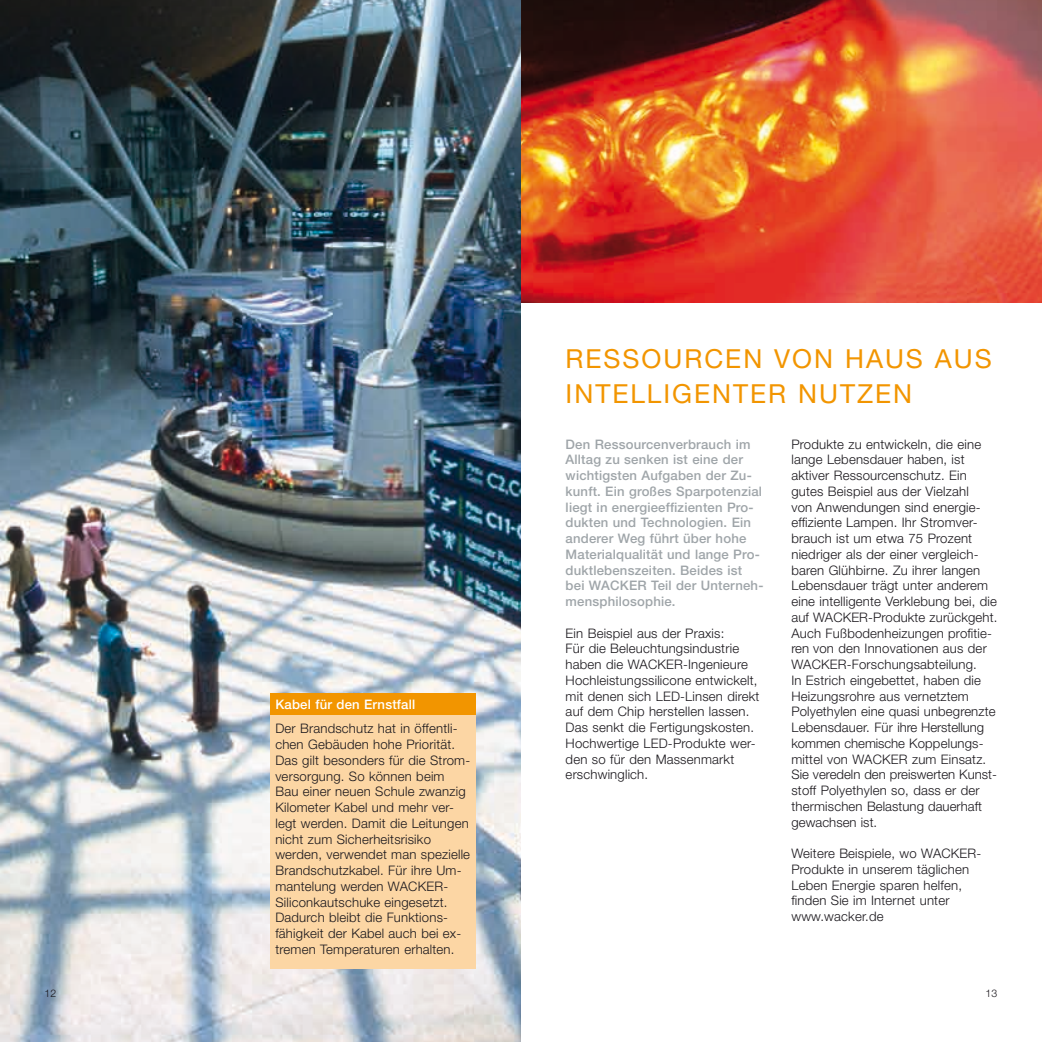
<style>
.page{position:relative;width:1042px;height:1042px;background:#fff}
.page>*{position:absolute;margin:0;border:0;box-sizing:border-box;transform-origin:0 0}
.t1{font:26.25px "Helvetica Neue LT Pro";color:#f29500}
.t2{font:300 13.12px/15.8px "Helvetica Neue LT Pro";letter-spacing:.015em;color:#1a171c}
.t3{font:500 13.12px/15.8px "Helvetica Neue LT Pro";letter-spacing:.015em;color:#9fa5a9}
.t4{font:500 13.12px "Helvetica Neue LT Pro";letter-spacing:.015em;color:#fff}
.t5{font:300 10.5px "Helvetica Neue LT Pro";color:#1a171c}
</style>
<div class="page">
<img style="left:0;top:0;width:521px;height:1042px">
<img style="left:521px;top:0;width:521px;height:303px">
<div style="left:270px;top:711px;width:206px;height:258px;background:#fcd6a4"></div>
<div style="left:270px;top:693px;width:206px;height:21px;background:#f29500"></div>
<p class="t5" style="left:45px;top:987px;width:13px">12</p>
<p class="t4" style="left:275px;top:696px;width:141px">Kabel für den Ernstfall</p>
<p class="t2" style="left:275px;top:720px;width:196px">Der Brandschutz hat in öffentli&shy;chen Gebäuden hohe Priorität.<br>Das gilt besonders für die Strom&shy;versorgung. So können beim<br>Bau einer neuen Schule zwanzig<br>Kilometer Kabel und mehr ver&shy;legt werden. Damit die Leitungen nicht zum Sicherheitsrisiko werden, verwendet man spezielle<br>Brandschutzkabel. Für ihre Um&shy;mantelung werden WACKER-<br>Siliconkautschuke eingesetzt.<br>Dadurch bleibt die Funktions&shy;fähigkeit der Kabel auch bei ex&shy;tremen Temperaturen erhalten.</p>
<h1 class="t1" style="left:566px;top:343px;width:41px">RESSOURCEN</h1>
<h1 class="t1" style="left:774px;top:343px;width:38px">VON</h1>
<h1 class="t1" style="left:845px;top:343px;width:20px">HAUS</h1>
<h1 class="t1" style="left:935px;top:343px;width:20px">AUS</h1>
<h1 class="t1" style="left:566px;top:378px;width:18px">INTELLIGENTER</h1>
<h1 class="t1" style="left:798px;top:378px;width:20px">NUTZEN</h1>
<p class="t3" style="left:566px;top:436px;width:199px">Den Ressourcenverbrauch im<br>Alltag zu senken ist eine der wichtigsten Aufgaben der Zu&shy;kunft. Ein großes Sparpotenzial liegt in energieeffizienten Pro&shy;dukten und Technologien. Ein anderer Weg führt über hohe<br>Materialqualität und lange Pro&shy;duktlebenszeiten. Beides ist bei WACKER Teil der Unterneh&shy;mensphilosophie.</p>
<p class="t2" style="left:566px;top:625px;width:195px">Ein Beispiel aus der Praxis:<br>Für die Beleuchtungsindustrie haben die WACKER-Ingenieure<br>Hochleistungssilicone entwickelt, mit denen sich LED-Linsen direkt auf dem Chip herstellen lassen.<br>Das senkt die Fertigungskosten.<br>Hochwertige LED-Produkte wer&shy;den so für den Massenmarkt erschwinglich.</p>
<p class="t2" style="left:791px;top:436px;width:207px">Produkte zu entwickeln, die eine lange Lebensdauer haben, ist aktiver Ressourcenschutz. Ein gutes Beispiel aus der Vielzahl<br>von Anwendungen sind energie&shy;effiziente Lampen. Ihr Stromver&shy;brauch ist um etwa 75 Prozent niedriger als der einer vergleich&shy;baren Glühbirne. Zu ihrer langen<br>Lebensdauer trägt unter anderem eine intelligente Verklebung bei, die auf WACKER-Produkte zurückgeht.<br>Auch Fußbodenheizungen profitie&shy;ren von den Innovationen aus der<br>WACKER-Forschungsabteilung.<br>In Estrich eingebettet, haben die<br>Heizungsrohre aus vernetztem<br>Polyethylen eine quasi unbegrenzte<br>Lebensdauer. Für ihre Herstellung kommen chemische Koppelungs&shy;mittel von WACKER zum Einsatz.<br>Sie veredeln den preiswerten Kunst&shy;stoff Polyethylen so, dass er der thermischen Belastung dauerhaft gewachsen ist.</p>
<p class="t2" style="left:791px;top:845px;width:191px">Weitere Beispiele, wo WACKER-<br>Produkte in unserem täglichen<br>Leben Energie sparen helfen, finden Sie im Internet unter www.wacker.de</p>
<p class="t5" style="left:985px;top:987px;width:13px">13</p>
</div>
